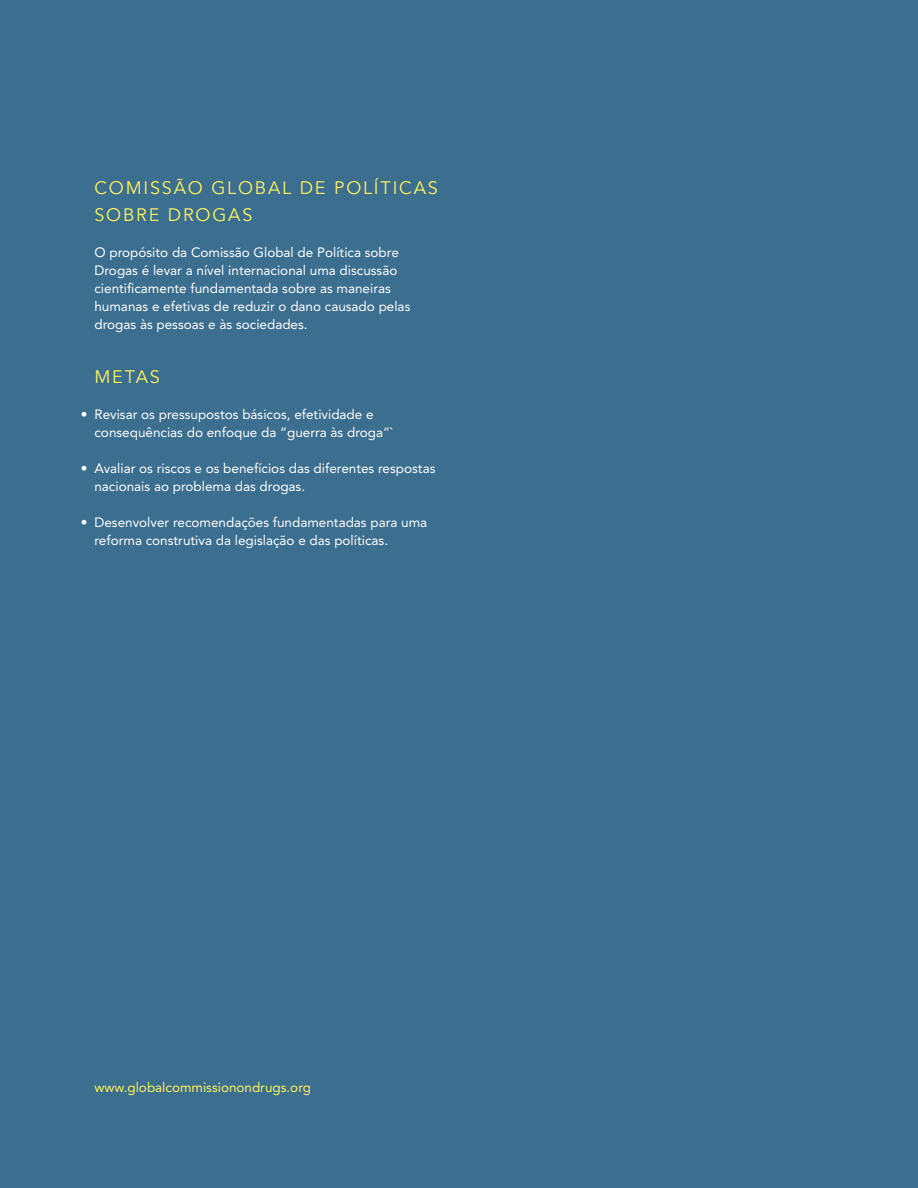
<style>
.page{position:relative;width:918px;height:1188px;background:#3b6e8f}
.page>*{position:absolute;margin:0;border:0;box-sizing:border-box;transform-origin:0 0}
.t1{font:18px/27px "Avenir LT Std";letter-spacing:.1em;color:#fff45f}
.t2{font:13.5px/18px "Avenir LT Std";color:#fff}
.t3{font:13.5px "Avenir LT Std";color:#fff45f}
</style>
<div class="page">
<h1 class="t1" style="left:94px;top:174px;width:345px">COMISSÃO GLOBAL DE POLÍTICAS<br>SOBRE DROGAS</h1>
<p class="t2" style="left:94px;top:243px;width:317px">O propósito da Comissão Global de Política sobre Drogas é levar a nível internacional uma discussão cientificamente fundamentada sobre as maneiras humanas e efetivas de reduzir o dano causado pelas drogas às pessoas e às sociedades.</p>
<h1 class="t1" style="left:94px;top:363px;width:67px">METAS</h1>
<p class="t2" style="left:94px;top:405px;width:300px;text-indent:-14px">• Revisar os pressupostos básicos, efetividade e consequências do enfoque da “guerra às droga”`</p>
<p class="t2" style="left:94px;top:459px;width:342px;text-indent:-14px">• Avaliar os riscos e os benefícios das diferentes respostas nacionais ao problema das drogas.</p>
<p class="t2" style="left:94px;top:513px;width:334px;text-indent:-14px">• Desenvolver recomendações fundamentadas para uma reforma construtiva da legislação e das políticas.</p>
<p class="t3" style="left:94px;top:1079px;width:218px">www.globalcommissionondrugs.org</p>
</div>
